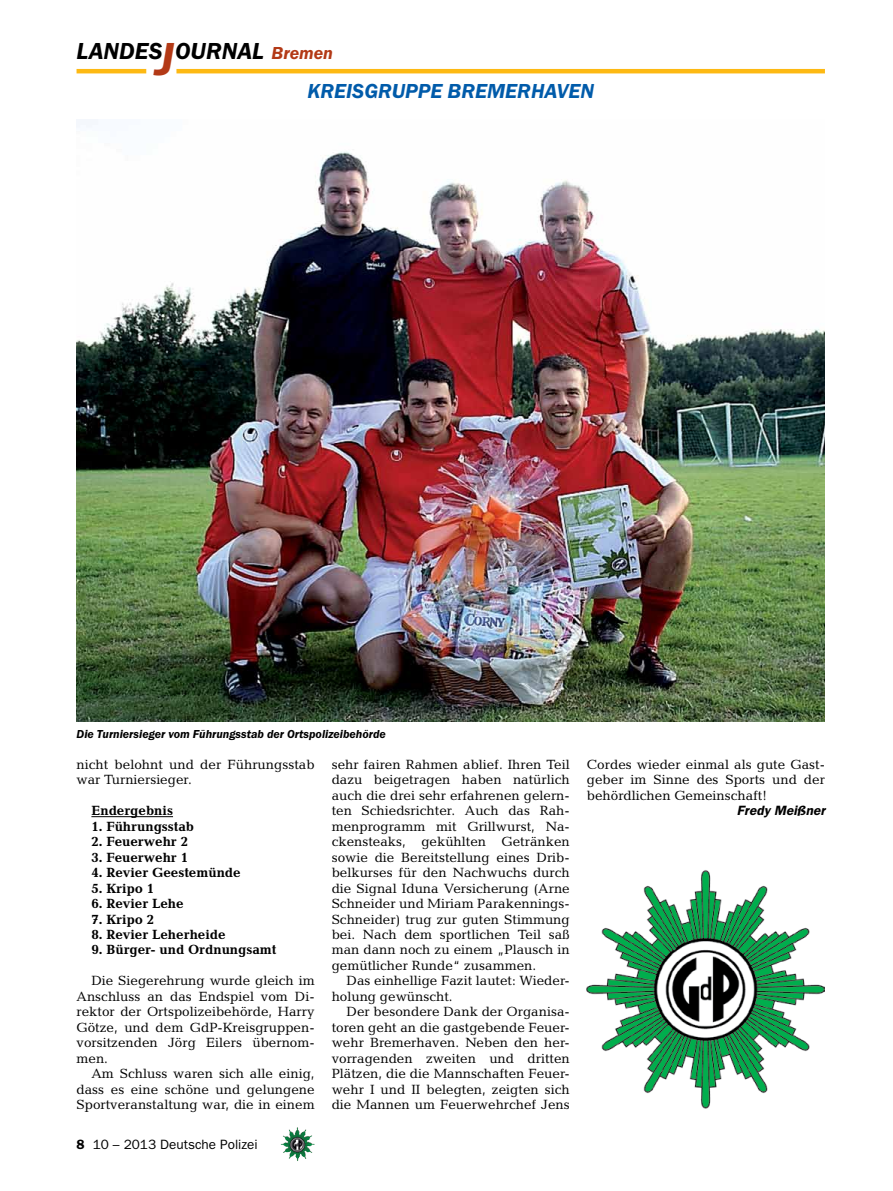
<style>
.page{position:relative;width:893px;height:1191px;background:#fff}
.page>*{position:absolute;margin:0;border:0;box-sizing:border-box;transform-origin:0 0}
.t1{font:italic 600 24px "Franklin Gothic Itc T";color:#000}
._01__RUBRIKENZEILE_o{font:italic 600 21px "Franklin Gothic Itc T";color:#005baa}
._09__GRUNDTEXT___Blo{font:13.5px/15.5px "Candida";color:#000;text-align:justify}
._09__GRUNDTEXT___Blo-2{font:700 13.5px "Candida";color:#000}
.t2{font:13.5px "Franklin Gothic";color:#000}
._13__UNTERSCHRIFT_Ar{font:italic 600 13.5px "Franklin Gothic";color:#000}
._12__BILDUNTERSCHRIF{font:italic 600 12px "Franklin Gothic Itc T";color:#000}
.s1{font-size:48px;color:#b33916}
.s2{font-size:18px;color:#b33916}
.s3{font-weight:600}
</style>
<div class="page">
<hr style="left:77px;top:69px;width:69px;height:4px;background:#fdb913">
<hr style="left:176px;top:69px;width:649px;height:4px;background:#fdb913">
<img style="left:281px;top:1128px;width:16px;height:24px">
<hr style="left:91px;top:816px;width:82px;height:1px;background:#000">
<img style="left:77px;top:120px;width:748px;height:602px">
<img style="left:587px;top:870px;width:238px;height:239px">
<h1 class="t1" style="left:77px;top:37px;width:258px">LANDES<span class="s1">J</span>OURNAL <span class="s2">Bremen</span></h1>
<p class="_01__RUBRIKENZEILE_o" style="left:307px;top:79px;width:288px">KREISGRUPPE BREMERHAVEN</p>
<p class="_12__BILDUNTERSCHRIF" style="left:77px;top:727px;width:311px">Die Turniersieger vom Führungsstab der Ortspolizeibehörde</p>
<p class="_09__GRUNDTEXT___Blo" style="left:332px;top:756px;width:240px">sehr fairen Rahmen ablief. Ihren Teil dazu beigetragen haben natürlich auch die drei sehr erfahrenen gelern&shy;ten Schiedsrichter. Auch das Rah&shy;menprogramm mit Grillwurst, Na&shy;ckensteaks, gekühlten Getränken sowie die Bereitstellung eines Drib&shy;belkurses für den Nachwuchs durch die Signal Iduna Versicherung (Arne Schneider und Miriam Parakennings-Schneider) trug zur guten Stimmung bei. Nach dem sportlichen Teil saß man dann noch zu einem „Plausch in gemütlicher Runde“ zusammen.</p>
<p class="_09__GRUNDTEXT___Blo" style="left:332px;top:973px;width:240px;text-indent:15px">Das einhellige Fazit lautet: Wieder&shy;holung gewünscht.</p>
<p class="_09__GRUNDTEXT___Blo" style="left:332px;top:1004px;width:240px;text-indent:15px">Der besondere Dank der Organisa&shy;toren geht an die gastgebende Feuer&shy;wehr Bremerhaven. Neben den her&shy;vorragenden zweiten und dritten Plätzen, die die Mannschaften Feuer&shy;wehr I und II belegten, zeigten sich die Mannen um Feuerwehrchef Jens</p>
<p class="_09__GRUNDTEXT___Blo" style="left:77px;top:756px;width:240px">nicht belohnt und der Führungsstab war Turniersieger.</p>
<p class="_09__GRUNDTEXT___Blo-2" style="left:91px;top:803px;width:83px">Endergebnis</p>
<p class="_09__GRUNDTEXT___Blo-2" style="left:91px;top:818px;width:104px">1. Führungsstab</p>
<p class="_09__GRUNDTEXT___Blo-2" style="left:91px;top:834px;width:98px">2. Feuerwehr 2</p>
<p class="_09__GRUNDTEXT___Blo-2" style="left:91px;top:849px;width:98px">3. Feuerwehr 1</p>
<p class="_09__GRUNDTEXT___Blo-2" style="left:91px;top:865px;width:151px">4. Revier Geestemünde</p>
<p class="_09__GRUNDTEXT___Blo-2" style="left:91px;top:880px;width:65px">5. Kripo 1</p>
<p class="_09__GRUNDTEXT___Blo-2" style="left:91px;top:895px;width:94px">6. Revier Lehe</p>
<p class="_09__GRUNDTEXT___Blo-2" style="left:91px;top:911px;width:65px">7. Kripo 2</p>
<p class="_09__GRUNDTEXT___Blo-2" style="left:91px;top:926px;width:136px">8. Revier Leherheide</p>
<p class="_09__GRUNDTEXT___Blo-2" style="left:91px;top:942px;width:186px">9. Bürger- und Ordnungsamt</p>
<p class="_09__GRUNDTEXT___Blo" style="left:77px;top:973px;width:240px;text-indent:15px">Die Siegerehrung wurde gleich im Anschluss an das Endspiel vom Di&shy;rektor der Ortspolizeibehörde, Harry Götze, und dem GdP-Kreisgruppen&shy;vorsitzenden Jörg Eilers übernom&shy;men.</p>
<p class="_09__GRUNDTEXT___Blo" style="left:77px;top:1065px;width:240px;text-indent:15px">Am Schluss waren sich alle einig, dass es eine schöne und gelungene Sportveranstaltung war, die in einem</p>
<p class="t2" style="left:77px;top:1136px;width:183px"><span class="s3">8</span> 10 – 2013 Deutsche Polizei</p>
<p class="_09__GRUNDTEXT___Blo" style="left:587px;top:756px;width:240px">Cordes wieder einmal als gute Gast&shy;geber im Sinne des Sports und der behördlichen Gemeinschaft!</p>
<p class="_13__UNTERSCHRIFT_Ar" style="left:737px;top:802px;width:89px">Fredy Meißner</p>
</div>
